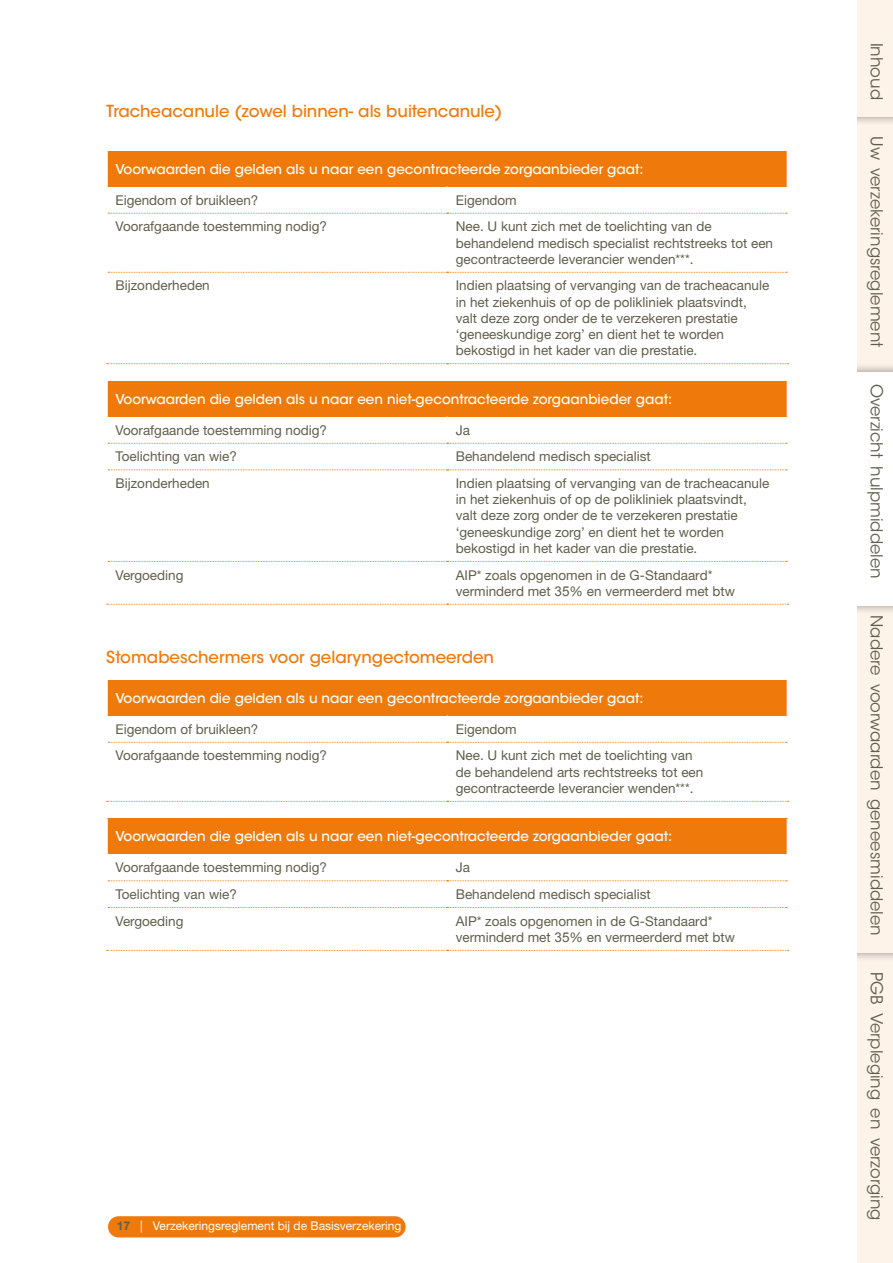
<style>
.page{position:relative;width:893px;height:1263px;background:#fff}
.page>*{position:absolute;margin:0;border:0;box-sizing:border-box;transform-origin:0 0}
.t1{font:16.5px "ITC Avant Garde Std";color:#605f4c}
.t2{font:500 16.5px "ITC Avant Garde Std";color:#ef7a0b}
.t3{font:13.5px/16.2px "Helvetica Neue LT Std";color:#605f4c}
.t4{font:500 13.5px "ITC Avant Garde Std";color:#fff}
.t5{font:12px "Helvetica Neue LT Std";color:#fff}
.s1{font-family:"Arial"}
.s2{font-weight:700;color:#605f4c}
.s3{color:#fef3e9}
</style>
<div class="page">
<div style="left:107px;top:151px;width:680px;height:36px;background:#ef7a0b"></div>
<hr style="left:106px;top:151px;width:2px;height:36px;background:#fff">
<svg style="left:108px;top:212px;width:680px;height:2px"></svg>
<svg style="left:108px;top:272px;width:679px;height:1px"></svg>
<svg style="left:107px;top:363px;width:682px;height:1px"></svg>
<div style="left:107px;top:381px;width:680px;height:36px;background:#ef7a0b"></div>
<hr style="left:106px;top:381px;width:2px;height:36px;background:#fff">
<svg style="left:108px;top:442px;width:680px;height:28px"></svg>
<svg style="left:108px;top:561px;width:679px;height:1px"></svg>
<svg style="left:107px;top:604px;width:682px;height:1px"></svg>
<div style="left:107px;top:680px;width:680px;height:36px;background:#ef7a0b"></div>
<hr style="left:106px;top:680px;width:2px;height:36px;background:#fff">
<svg style="left:108px;top:741px;width:680px;height:2px"></svg>
<svg style="left:107px;top:801px;width:682px;height:1px"></svg>
<div style="left:107px;top:819px;width:680px;height:35px;background:#ef7a0b"></div>
<hr style="left:106px;top:819px;width:2px;height:35px;background:#fff">
<svg style="left:108px;top:880px;width:680px;height:28px"></svg>
<svg style="left:107px;top:950px;width:682px;height:1px"></svg>
<div style="left:845px;top:952px;width:48px;height:311px;background:#fef3e9"></div>
<div style="left:845px;top:606px;width:48px;height:346px;background:#fef3e9"></div>
<div style="left:845px;top:117px;width:48px;height:255px;background:#fef3e9"></div>
<div style="left:835px;top:363px;width:58px;height:252px;background:#000;opacity:.4"></div>
<div style="left:845px;top:372px;width:48px;height:234px;background:#fff"></div>
<div style="left:835px;top:0;width:58px;height:126px;background:#000;opacity:.4"></div>
<div style="left:845px;top:0;width:48px;height:117px;background:#fef3e9"></div>
<div style="left:108px;top:1216px;width:298px;height:21px;background:#ef7a0b;border-radius:11px"></div>
<div style="left:829px;top:0;width:28px;height:1263px;background:#fff"></div>
<p class="t2" style="left:106px;top:101px;width:398px">Tracheacanule (zowel binnen- als buitencanule)</p>
<p class="t4" style="left:116px;top:160px;width:529px">Voorwaarden die gelden als u naar een gecontracteerde zorgaanbieder gaat:</p>
<p class="t3" style="left:116px;top:192px;width:144px">Eigendom of bruikleen?</p>
<p class="t3" style="left:456px;top:192px;width:63px">Eigendom</p>
<p class="t3" style="left:116px;top:218px;width:213px">Voorafgaande toestemming nodig?</p>
<p class="t3" style="left:456px;top:218px;width:319px">Nee. U kunt zich met de toelichting van de behandelend medisch specialist rechtstreeks tot een gecontracteerde leverancier wenden***.</p>
<p class="t3" style="left:116px;top:277px;width:96px">Bijzonderheden</p>
<p class="t3" style="left:456px;top:277px;width:315px">Indien plaatsing of vervanging van de tracheacanule in het ziekenhuis of op de polikliniek plaatsvindt, valt deze zorg onder de te verzekeren prestatie ‘geneeskundige zorg’ en dient het te worden bekostigd in het kader van die prestatie.</p>
<p class="t4" style="left:116px;top:391px;width:558px">Voorwaarden die gelden als u naar een niet-gecontracteerde zorgaanbieder gaat:</p>
<p class="t3" style="left:116px;top:422px;width:213px">Voorafgaande toestemming nodig?</p>
<p class="t3" style="left:456px;top:422px;width:16px">Ja</p>
<p class="t3" style="left:116px;top:448px;width:123px">Toelichting van wie?</p>
<p class="t3" style="left:456px;top:448px;width:197px">Behandelend medisch specialist</p>
<p class="t3" style="left:116px;top:475px;width:96px">Bijzonderheden</p>
<p class="t3" style="left:456px;top:475px;width:315px">Indien plaatsing of vervanging van de tracheacanule in het ziekenhuis of op de polikliniek plaatsvindt, valt deze zorg onder de te verzekeren prestatie ‘geneeskundige zorg’ en dient het te worden bekostigd in het kader van die prestatie.</p>
<p class="t3" style="left:116px;top:566px;width:69px">Vergoeding</p>
<p class="t3" style="left:456px;top:566px;width:281px">AIP* zoals opgenomen in de G-Standaard* verminderd met <span class="s1">35</span>% en vermeerderd met btw</p>
<p class="t2" style="left:106px;top:647px;width:389px">Stomabeschermers voor gelaryngectomeerden</p>
<p class="t4" style="left:116px;top:689px;width:529px">Voorwaarden die gelden als u naar een gecontracteerde zorgaanbieder gaat:</p>
<p class="t3" style="left:116px;top:721px;width:144px">Eigendom of bruikleen?</p>
<p class="t3" style="left:456px;top:721px;width:63px">Eigendom</p>
<p class="t3" style="left:116px;top:747px;width:213px">Voorafgaande toestemming nodig?</p>
<p class="t3" style="left:456px;top:747px;width:249px">Nee. U kunt zich met de toelichting van de behandelend arts rechtstreeks tot een gecontracteerde leverancier wenden***.</p>
<p class="t4" style="left:116px;top:828px;width:558px">Voorwaarden die gelden als u naar een niet-gecontracteerde zorgaanbieder gaat:</p>
<p class="t3" style="left:116px;top:859px;width:213px">Voorafgaande toestemming nodig?</p>
<p class="t3" style="left:456px;top:859px;width:16px">Ja</p>
<p class="t3" style="left:116px;top:886px;width:123px">Toelichting van wie?</p>
<p class="t3" style="left:456px;top:886px;width:197px">Behandelend medisch specialist</p>
<p class="t3" style="left:116px;top:912px;width:69px">Vergoeding</p>
<p class="t3" style="left:456px;top:912px;width:281px">AIP* zoals opgenomen in de G-Standaard* verminderd met <span class="s1">35</span>% en vermeerderd met btw</p>
<p class="t5" style="left:117px;top:1219px;width:286px"><span class="s2">17</span> | Verzekeringsreglement bij de Basisverzekering</p>
<p class="t1" style="left:887px;top:43px;width:59px;rotate:90deg">Inhoud</p>
<p class="t1" style="left:887px;top:136px;width:213px;rotate:90deg">Uw<span class="s3">_</span>verzekeringsreglement</p>
<p class="t1" style="left:887px;top:384px;width:197px;rotate:90deg">Overzicht<span class="s3">_</span>hulpmiddelen</p>
<p class="t1" style="left:887px;top:615px;width:322px;rotate:90deg">Nadere<span class="s3">_</span>voorwaarden<span class="s3">_</span>geneesmiddelen</p>
<p class="t1" style="left:887px;top:972px;width:250px;rotate:90deg">PGB<span class="s3">_</span>Verpleging<span class="s3">_</span>en<span class="s3">_</span>verzorging</p>
</div>
